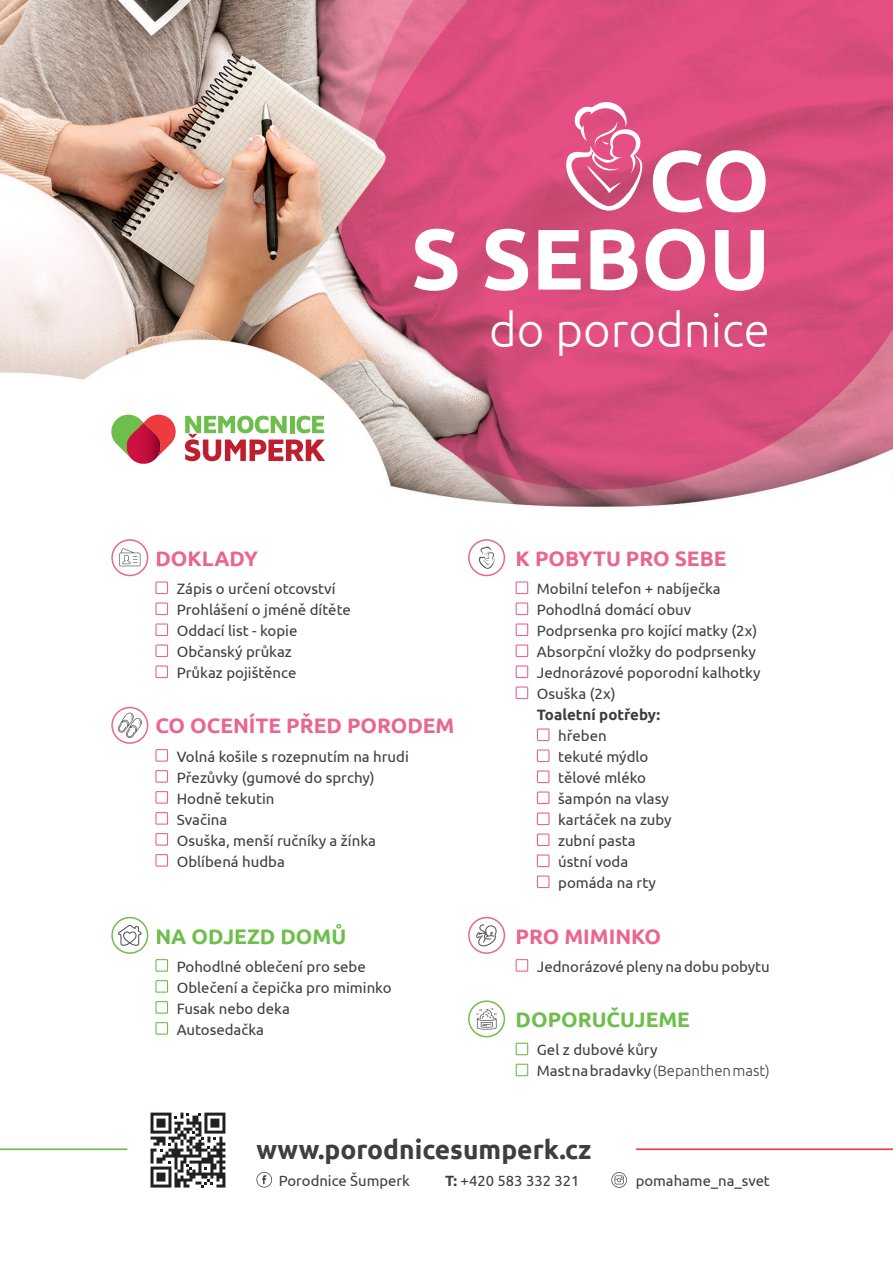
<style>
.page{position:relative;width:893px;height:1263px;background:#fff}
.page>*{position:absolute;margin:0;border:0;box-sizing:border-box;transform-origin:0 0}
.t1{font:700 85.95px/78.3px "Ubuntu";color:#fff;text-align:right}
.t2{font:300 47.4px "Ubuntu";color:#fff}
.t3{font:700 26.4px "Ubuntu";color:#3e3e3f}
.t4{font:700 21px "Ubuntu";color:#e96691}
.t5{font:700 21px "Ubuntu";color:#6dbe4b}
.t6{font:15px "Ubuntu";color:#3e3e3f}
.t7{font:300 15px "Ubuntu";color:#3e3e3f}
.t8{font:700 15px "Ubuntu";color:#3e3e3f}
.t9{font:14.85px "Ubuntu";color:#3e3e3f}
.s1{font-weight:400}
.s2{font-weight:700}
</style>
<div class="page">
<img style="left:0;top:0;width:893px;height:1188px">
<svg style="left:185px;top:416px;width:140px;height:45px"></svg>
<svg style="left:111px;top:415px;width:65px;height:49px"></svg>
<svg style="left:256px;top:1172px;width:16px;height:15px"></svg>
<svg style="left:611px;top:1172px;width:16px;height:16px"></svg>
<hr style="left:636px;top:1148px;width:257px;height:2px;background:#ee3b3d">
<hr style="left:0;top:1148px;width:127px;height:2px;background:#6dbe4b">
<svg style="left:151px;top:1112px;width:74px;height:75px"></svg>
<svg style="left:112px;top:540px;width:36px;height:35px"></svg>
<div style="left:111px;top:539px;width:37px;height:37px;border:2px solid #e96691;border-radius:50%"></div>
<div style="left:469px;top:540px;width:35px;height:35px;background:#fff;border-radius:50%"></div>
<div style="left:468px;top:539px;width:37px;height:37px;border:2px solid #e96691;border-radius:50%"></div>
<svg style="left:112px;top:707px;width:36px;height:36px"></svg>
<div style="left:111px;top:707px;width:37px;height:37px;border:2px solid #e96691;border-radius:50%"></div>
<div style="left:469px;top:917px;width:35px;height:36px;background:#fff;border-radius:50%"></div>
<div style="left:468px;top:917px;width:37px;height:37px;border:2px solid #e96691;border-radius:50%"></div>
<svg style="left:112px;top:917px;width:36px;height:36px"></svg>
<div style="left:111px;top:917px;width:37px;height:37px;border:2px solid #6dbe4b;border-radius:50%"></div>
<svg style="left:469px;top:1001px;width:35px;height:36px"></svg>
<div style="left:468px;top:1000px;width:37px;height:37px;border:2px solid #6dbe4b;border-radius:50%"></div>
<div style="left:155px;top:581px;width:13px;height:13px;border:1px solid #e96691"></div>
<div style="left:155px;top:602px;width:13px;height:13px;border:1px solid #e96691"></div>
<div style="left:155px;top:623px;width:13px;height:13px;border:1px solid #e96691"></div>
<div style="left:155px;top:644px;width:13px;height:13px;border:1px solid #e96691"></div>
<div style="left:155px;top:665px;width:13px;height:13px;border:1px solid #e96691"></div>
<div style="left:155px;top:749px;width:13px;height:13px;border:1px solid #e96691"></div>
<div style="left:155px;top:770px;width:13px;height:13px;border:1px solid #e96691"></div>
<div style="left:155px;top:791px;width:13px;height:13px;border:1px solid #e96691"></div>
<div style="left:155px;top:812px;width:13px;height:13px;border:1px solid #e96691"></div>
<div style="left:155px;top:833px;width:13px;height:13px;border:1px solid #e96691"></div>
<div style="left:155px;top:854px;width:13px;height:13px;border:1px solid #e96691"></div>
<div style="left:155px;top:959px;width:13px;height:13px;border:1px solid #6dbe4b"></div>
<div style="left:155px;top:980px;width:13px;height:13px;border:1px solid #6dbe4b"></div>
<div style="left:155px;top:1001px;width:13px;height:13px;border:1px solid #6dbe4b"></div>
<div style="left:155px;top:1022px;width:13px;height:13px;border:1px solid #6dbe4b"></div>
<div style="left:516px;top:581px;width:12px;height:13px;border:1px solid #e96691"></div>
<div style="left:516px;top:602px;width:12px;height:13px;border:1px solid #e96691"></div>
<div style="left:516px;top:623px;width:12px;height:13px;border:1px solid #e96691"></div>
<div style="left:516px;top:644px;width:12px;height:13px;border:1px solid #e96691"></div>
<div style="left:516px;top:665px;width:12px;height:13px;border:1px solid #e96691"></div>
<div style="left:516px;top:686px;width:12px;height:13px;border:1px solid #e96691"></div>
<div style="left:537px;top:728px;width:12px;height:13px;border:1px solid #e96691"></div>
<div style="left:537px;top:749px;width:12px;height:13px;border:1px solid #e96691"></div>
<div style="left:537px;top:770px;width:12px;height:13px;border:1px solid #e96691"></div>
<div style="left:537px;top:791px;width:12px;height:13px;border:1px solid #e96691"></div>
<div style="left:537px;top:812px;width:12px;height:13px;border:1px solid #e96691"></div>
<div style="left:537px;top:833px;width:12px;height:13px;border:1px solid #e96691"></div>
<div style="left:537px;top:854px;width:12px;height:13px;border:1px solid #e96691"></div>
<div style="left:537px;top:875px;width:12px;height:13px;border:1px solid #e96691"></div>
<div style="left:516px;top:959px;width:12px;height:13px;border:1px solid #e96691"></div>
<div style="left:516px;top:1043px;width:12px;height:12px;border:1px solid #6dbe4b"></div>
<div style="left:516px;top:1064px;width:12px;height:12px;border:1px solid #6dbe4b"></div>
<svg style="left:119px;top:548px;width:21px;height:18px"></svg>
<svg style="left:479px;top:546px;width:15px;height:23px"></svg>
<svg style="left:118px;top:925px;width:24px;height:21px"></svg>
<svg style="left:477px;top:1008px;width:20px;height:22px"></svg>
<svg style="left:476px;top:924px;width:21px;height:22px"></svg>
<svg style="left:117px;top:712px;width:25px;height:26px"></svg>
<svg style="left:566px;top:102px;width:76px;height:109px"></svg>
<p class="t4" style="left:155px;top:546px;width:104px">DOKLADY</p>
<p class="t1" style="left:411px;top:140px;width:360px">CO<br>S SEBOU</p>
<p class="t2" style="left:489px;top:301px;width:282px">do porodnice</p>
<p class="t4" style="left:516px;top:546px;width:212px">K POBYTU PRO SEBE</p>
<p class="t6" style="left:177px;top:580px;width:160px">Zápis o určení otcovství</p>
<p class="t6" style="left:177px;top:601px;width:176px">Prohlášení o jméně dítěte</p>
<p class="t6" style="left:177px;top:622px;width:122px">Oddací list - kopie</p>
<p class="t6" style="left:177px;top:643px;width:117px">Občanský průkaz</p>
<p class="t6" style="left:177px;top:664px;width:121px">Průkaz pojištěnce</p>
<p class="t4" style="left:155px;top:713px;width:300px">CO OCENÍTE PŘED PORODEM</p>
<p class="t6" style="left:177px;top:747px;width:234px">Volná košile s rozepnutím na hrudi</p>
<p class="t6" style="left:177px;top:768px;width:199px">Přezůvky (gumové do sprchy)</p>
<p class="t6" style="left:177px;top:789px;width:99px">Hodně tekutin</p>
<p class="t6" style="left:177px;top:810px;width:52px">Svačina</p>
<p class="t6" style="left:177px;top:831px;width:201px">Osuška, menší ručníky a žínka</p>
<p class="t6" style="left:177px;top:852px;width:110px">Oblíbená hudba</p>
<p class="t5" style="left:155px;top:923px;width:192px">NA ODJEZD DOMŮ</p>
<p class="t6" style="left:177px;top:957px;width:191px">Pohodlné oblečení pro sebe</p>
<p class="t6" style="left:177px;top:978px;width:216px">Oblečení a čepička pro miminko</p>
<p class="t6" style="left:177px;top:999px;width:115px">Fusak nebo deka</p>
<p class="t6" style="left:177px;top:1020px;width:89px">Autosedačka</p>
<p class="t6" style="left:537px;top:580px;width:185px">Mobilní telefon + nabíječka</p>
<p class="t6" style="left:537px;top:601px;width:156px">Pohodlná domácí obuv</p>
<p class="t6" style="left:537px;top:622px;width:222px">Podprsenka pro kojící matky (2x)</p>
<p class="t6" style="left:537px;top:643px;width:221px">Absorpční vložky do podprsenky</p>
<p class="t6" style="left:537px;top:664px;width:225px">Jednorázové poporodní kalhotky</p>
<p class="t6" style="left:537px;top:685px;width:80px">Osuška (2x)</p>
<p class="t8" style="left:537px;top:706px;width:125px">Toaletní potřeby:</p>
<p class="t6" style="left:558px;top:727px;width:50px">hřeben</p>
<p class="t6" style="left:558px;top:748px;width:92px">tekuté mýdlo</p>
<p class="t6" style="left:558px;top:769px;width:89px">tělové mléko</p>
<p class="t6" style="left:558px;top:790px;width:112px">šampón na vlasy</p>
<p class="t6" style="left:558px;top:811px;width:115px">kartáček na zuby</p>
<p class="t6" style="left:558px;top:832px;width:79px">zubní pasta</p>
<p class="t6" style="left:558px;top:853px;width:72px">ústní voda</p>
<p class="t6" style="left:558px;top:874px;width:99px">pomáda na rty</p>
<p class="t4" style="left:516px;top:923px;width:147px">PRO MIMINKO</p>
<p class="t6" style="left:537px;top:957px;width:235px">Jednorázové pleny na dobu pobytu</p>
<p class="t5" style="left:516px;top:1007px;width:176px">DOPORUČUJEME</p>
<p class="t6" style="left:537px;top:1041px;width:122px">Gel z dubové kůry</p>
<p class="t7" style="left:537px;top:1062px;width:235px"><span class="s1">Mastnabradavky</span>(Bepanthen mast)</p>
<p class="t3" style="left:256px;top:1133px;width:337px">www.porodnicesumperk.cz</p>
<p class="t9" style="left:279px;top:1171px;width:133px">Porodnice Šumperk</p>
<p class="t9" style="left:445px;top:1171px;width:136px"><span class="s2">T:</span> +420 583 332 321</p>
<p class="t9" style="left:636px;top:1171px;width:136px">pomahame_na_svet</p>
</div>
